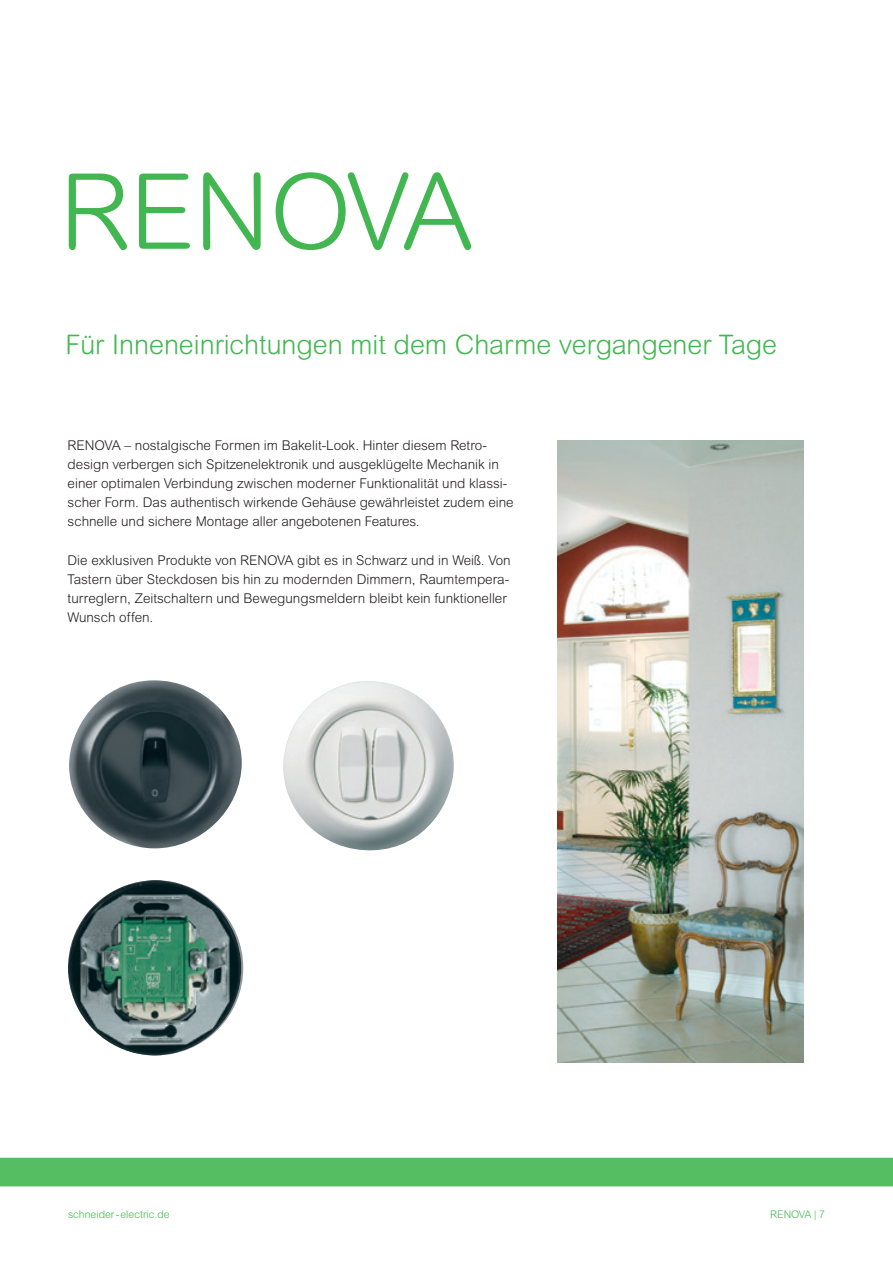
<style>
.page{position:relative;width:893px;height:1263px;background:#fff}
.page>*{position:absolute;margin:0;border:0;box-sizing:border-box;transform-origin:0 0}
.t1{font:300 105px "Arial Rounded MT Std";color:#42b751}
.t2{font:300 27px "Arial Rounded MT Std";color:#42b751}
.t3{font:300 13.5px/19.2px "Arial Rounded MT Std";color:#231f20}
.t4{font:300 10.5px "Arial Rounded MT Std";color:#42b751}
</style>
<div class="page">
<img style="left:283px;top:681px;width:171px;height:170px">
<img style="left:69px;top:680px;width:173px;height:169px">
<img style="left:68px;top:880px;width:174px;height:175px">
<img style="left:557px;top:440px;width:246px;height:622px">
<div style="left:0;top:1158px;width:893px;height:28px;background:#55be62"></div>
<p class="t1" style="left:60px;top:151px;width:415px">RENOVA</p>
<p class="t2" style="left:65px;top:329px;width:713px">Für Inneneinrichtungen mit dem Charme vergangener Tage</p>
<p class="t3" style="left:68px;top:435px;width:447px">RENOVA – nostalgische Formen im Bakelit-Look. Hinter diesem Retro&shy;design verbergen sich Spitzenelektronik und ausgeklügelte Mechanik in einer optimalen Verbindung zwischen moderner Funktionalität und klassi&shy;scher Form. Das authentisch wirkende Gehäuse gewährleistet zudem eine schnelle und sichere Montage aller angebotenen Features.</p>
<p class="t3" style="left:68px;top:550px;width:445px">Die exklusiven Produkte von RENOVA gibt es in Schwarz und in Weiß. Von Tastern über Steckdosen bis hin zu modernden Dimmern, Raumtempera&shy;turreglern, Zeitschaltern und Bewegungsmeldern bleibt kein funktioneller Wunsch offen.</p>
<p class="t4" style="left:68px;top:1208px;width:103px">schneider - electric.de</p>
<p class="t4" style="left:770px;top:1208px;width:56px">RENOVA | 7</p>
</div>
